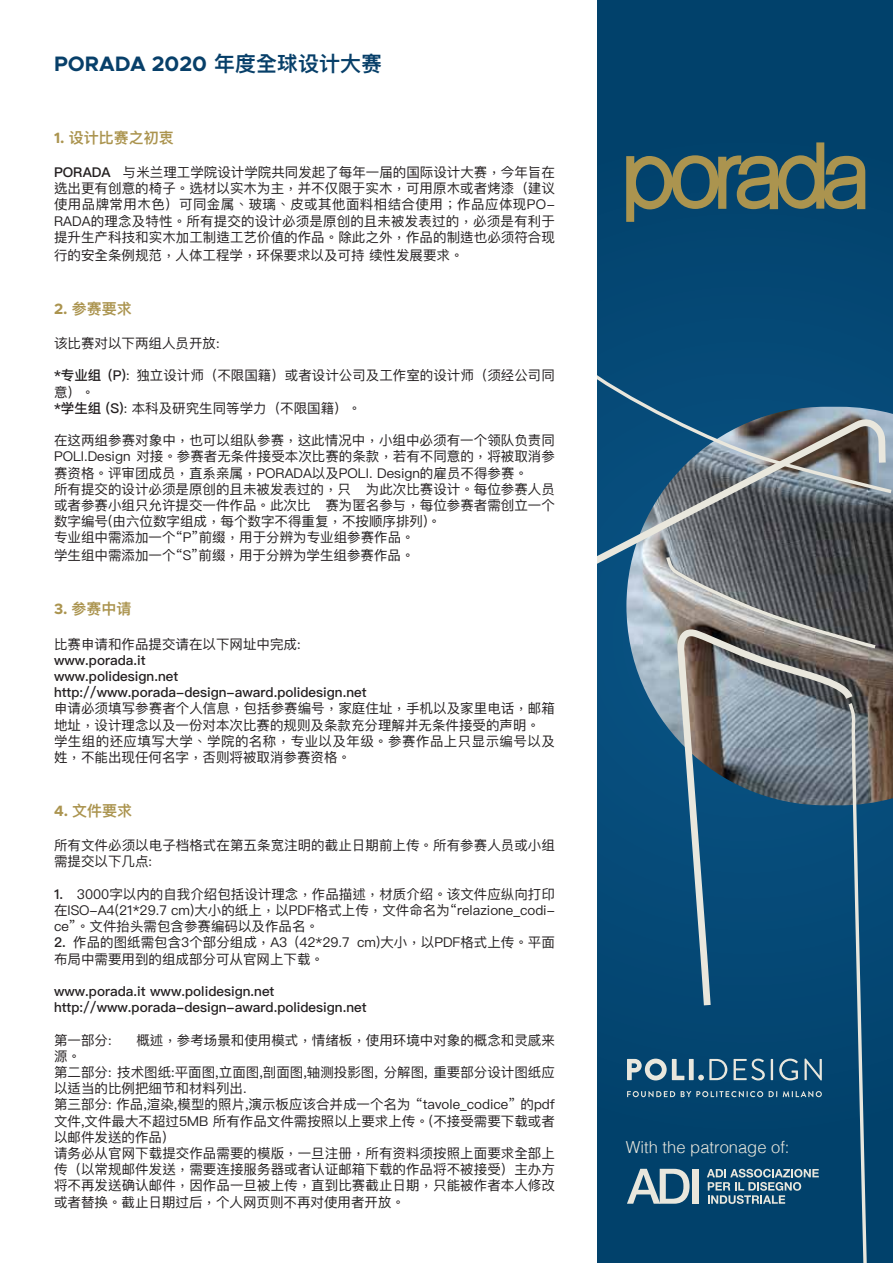
<style>
.page{position:relative;width:893px;height:1263px;background:#fff}
.page>*{position:absolute;margin:0;border:0;box-sizing:border-box;transform-origin:0 0}
.t1{font:700 21px "Metropolis";color:#073f69}
.t2{font:300 16.5px "Helvetica";color:#e9e7dd}
.t3{font:600 15px "Ping Fang HK";color:#ab944f}
.t4{font:13.5px/16.2px "Ping Fang HK";color:#231f20;text-align:justify}
.t5{font:500 13.5px "Ping Fang HK";color:#231f20}
.t6{font:13.5px/16.2px "Ping Fang HK";letter-spacing:.03em;color:#231f20}
.s1{font-family:"Ping Fang HK";font-weight:600}
.s2{font-family:"Metropolis";font-weight:700}
.s3{font-weight:600}
.s4{font-weight:500}
</style>
<div class="page">
<div style="left:597px;top:0;width:296px;height:1263px;background:#02436e"></div>
<svg style="left:626px;top:142px;width:239px;height:80px"></svg>
<img style="left:626px;top:495px;width:267px;height:310px">
<svg style="left:674px;top:650px;width:184px;height:356px"></svg>
<svg style="left:597px;top:495px;width:294px;height:103px;background:#566672"></svg>
<svg style="left:597px;top:374px;width:296px;height:121px"></svg>
<svg style="left:847px;top:700px;width:21px;height:563px"></svg>
<svg style="left:665px;top:554px;width:213px;height:96px;background:#737373"></svg>
<svg style="left:627px;top:1169px;width:63px;height:35px"></svg>
<div style="left:692px;top:1169px;width:6px;height:35px;background:#e9e7dd"></div>
<svg style="left:707px;top:1169px;width:112px;height:35px"></svg>
<svg style="left:627px;top:1091px;width:48px;height:6px"></svg>
<svg style="left:681px;top:1091px;width:82px;height:6px"></svg>
<svg style="left:769px;top:1091px;width:8px;height:6px"></svg>
<svg style="left:783px;top:1091px;width:39px;height:6px"></svg>
<svg style="left:627px;top:1058px;width:57px;height:22px"></svg>
<div style="left:689px;top:1059px;width:5px;height:21px;background:#e9e7dd"></div>
<svg style="left:698px;top:1059px;width:29px;height:21px"></svg>
<svg style="left:734px;top:1058px;width:31px;height:22px"></svg>
<hr style="left:771px;top:1059px;width:2px;height:21px;background:#e9e7dd">
<svg style="left:779px;top:1058px;width:19px;height:22px"></svg>
<svg style="left:804px;top:1058px;width:18px;height:22px"></svg>
<p class="t1" style="left:54px;top:50px;width:329px">PORADA 2020 <span class="s1">年度全球设计大赛</span></p>
<p class="t3" style="left:54px;top:128px;width:121px"><span class="s2">1.</span> 设计比赛之初衷</p>
<p class="t4" style="left:54px;top:164px;width:502px"><span class="s3">PORADA</span> 与米兰理工学院设计学院共同发起了每年一届的国际设计大赛，今年旨在选出更有创意的椅子。选材以实木为主，并不仅限于实木，可用原木或者烤漆（建议使用品牌常用木色）可同金属、玻璃、皮或其他面料相结合使用；作品应体现PO-RADA的理念及特性。所有提交的设计必须是原创的且未被发表过的，必须是有利于提升生产科技和实木加工制造工艺价值的作品。除此之外，作品的制造也必须符合现</p>
<p class="t4" style="left:54px;top:247px;width:411px">行的安全条例规范，人体工程学，环保要求以及可持 续性发展要求。</p>
<p class="t3" style="left:54px;top:299px;width:79px"><span class="s2">2.</span> 参赛要求</p>
<p class="t4" style="left:54px;top:335px;width:167px">该比赛对以下两组人员开放:</p>
<p class="t4" style="left:54px;top:367px;width:502px"><span class="s4">*专业组 (P)</span>: 独立设计师（不限国籍）或者设计公司及工作室的设计师（须经公司同意）。</p>
<p class="t4" style="left:54px;top:400px;width:309px"><span class="s4">*学生组 (S)</span>: 本科及研究生同等学力（不限国籍）。</p>
<p class="t4" style="left:54px;top:432px;width:502px">在这两组参赛对象中，也可以组队参赛，这此情况中，小组中必须有一个领队负责同POLI.Design 对接。参赛者无条件接受本次比赛的条款，若有不同意的，将被取消参赛资格。评审团成员，直系亲属，PORADA以及POLI. Design的雇员不得参赛。</p>
<p class="t4" style="left:54px;top:481px;width:502px">所有提交的设计必须是原创的且未被发表过的，只 为此次比赛设计。每位参赛人员或者参赛小组只允许提交一件作品。此次比 赛为匿名参与，每位参赛者需创立一个数字编号(由六位数字组成，每个数字不得重复，不按顺序排列)。</p>
<p class="t4" style="left:54px;top:529px;width:362px">专业组中需添加一个“P”前缀，用于分辨为专业组参赛作品。</p>
<p class="t4" style="left:54px;top:547px;width:362px">学生组中需添加一个“S”前缀，用于分辨为学生组参赛作品。</p>
<p class="t3" style="left:54px;top:600px;width:79px"><span class="s2">3.</span> 参赛中请</p>
<p class="t4" style="left:54px;top:635px;width:248px">比赛申请和作品提交请在以下网址中完成:</p>
<p class="t5" style="left:54px;top:652px;width:93px">www.porada.it</p>
<p class="t5" style="left:54px;top:668px;width:126px">www.polidesign.net</p>
<p class="t5" style="left:54px;top:684px;width:314px">http://www.porada-design-award.polidesign.net</p>
<p class="t4" style="left:54px;top:700px;width:502px">申请必须填写参赛者个人信息，包括参赛编号，家庭住址，手机以及家里电话，邮箱地址，设计理念以及一份对本次比赛的规则及条款充分理解并无条件接受的声明。</p>
<p class="t6" style="left:54px;top:733px;width:502px">学生组的还应填写大学、学院的名称，专业以及年级。参赛作品上只显示编号以及姓，不能出现任何名字，否则将被取消参赛资格。</p>
<p class="t3" style="left:54px;top:801px;width:80px"><span class="s2">4.</span> 文件要求</p>
<p class="t4" style="left:54px;top:837px;width:502px">所有文件必须以电子档格式在第五条宽注明的截止日期前上传。所有参赛人员或小组需提交以下几点:</p>
<p class="t4" style="left:54px;top:886px;width:502px"><span class="s4">1.</span> 3000字以内的自我介绍包括设计理念，作品描述，材质介绍。该文件应纵向打印在ISO-A4(21*29.7 cm)大小的纸上，以PDF格式上传，文件命名为“relazione_codi&shy;ce”。文件抬头需包含参赛编码以及作品名。</p>
<p class="t4" style="left:54px;top:934px;width:502px"><span class="s4">2.</span> 作品的图纸需包含3个部分组成，A3 (42*29.7 cm)大小，以PDF格式上传。平面布局中需要用到的组成部分可从官网上下载。</p>
<p class="t5" style="left:54px;top:983px;width:222px">www.porada.it www.polidesign.net</p>
<p class="t5" style="left:54px;top:999px;width:314px">http://www.porada-design-award.polidesign.net</p>
<p class="t4" style="left:54px;top:1031px;width:59px">第一部分:</p>
<p class="t4" style="left:136px;top:1031px;width:420px">概述，参考场景和使用模式，情绪板，使用环境中对象的概念和灵感来</p>
<p class="t4" style="left:54px;top:1048px;width:28px">源。</p>
<p class="t4" style="left:54px;top:1064px;width:502px">第二部分: 技术图纸:平面图,立面图,剖面图,轴测投影图, 分解图, 重要部分设计图纸应以适当的比例把细节和材料列出.</p>
<p class="t4" style="left:54px;top:1096px;width:502px">第三部分: 作品,渲染,模型的照片,演示板应该合并成一个名为 “tavole_codice” 的pdf文件,文件最大不超过5MB 所有作品文件需按照以上要求上传。(不接受需要下载或者以邮件发送的作品)</p>
<p class="t4" style="left:54px;top:1145px;width:502px">请务必从官网下载提交作品需要的模版，一旦注册，所有资料须按照上面要求全部上传（以常规邮件发送，需要连接服务器或者认证邮箱下载的作品将不被接受）主办方将不再发送确认邮件，因作品一旦被上传，直到比赛截止日期，只能被作者本人修改或者替换。截止日期过后，个人网页则不再对使用者开放。</p>
<p class="t2" style="left:626px;top:1133px;width:165px">With the patronage of:</p>
</div>
